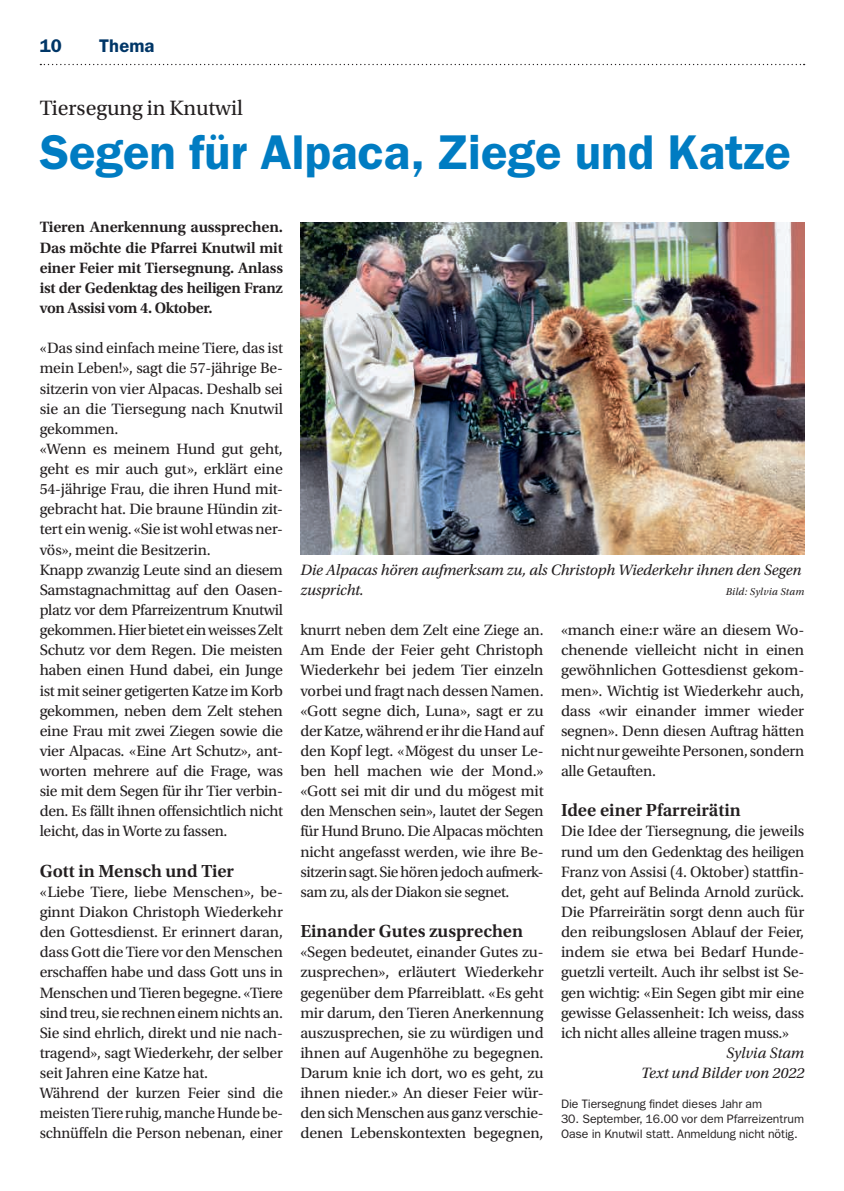
<style>
.page{position:relative;width:844px;height:1191px;background:#fff}
.page>*{position:absolute;margin:0;border:0;box-sizing:border-box;transform-origin:0 0}
.t1{font:600 49px "ITC Franklin Gothic Std";color:#007cc2}
.t2{font:21.88px "Utopia Std";color:#231f20}
.t3{font:600 18.38px "Utopia Std";color:#231f20}
.t4{font:600 18.38px "ITC Franklin Gothic Std";letter-spacing:.005em;color:#003667}
.t5{font:15.75px/20.1px "Utopia Std";letter-spacing:-.015em;color:#231f20;text-align:justify}
.t6{font:600 15.75px/20.1px "Utopia Std";letter-spacing:-.02em;color:#231f20;text-align:justify}
.t7{font:italic 15.75px/20.1px "Utopia Std";letter-spacing:-.01em;color:#231f20}
.t8{font:12.25px/15px "ITC Franklin Gothic Std";letter-spacing:-.005em;color:#231f20}
.t9{font:italic 10.5px "Utopia Std";letter-spacing:.02em;color:#231f20}
</style>
<div class="page">
<svg style="left:40px;top:64px;width:764px;height:1px"></svg>
<img style="left:300px;top:222px;width:504px;height:332px">
<p class="t4" style="left:40px;top:35px;width:24px">10</p>
<p class="t4" style="left:99px;top:35px;width:57px">Thema</p>
<h2 class="t2" style="left:40px;top:96px;width:205px">Tiersegung in Knutwil</h2>
<h1 class="t1" style="left:40px;top:123px;width:752px">Segen für Alpaca, Ziege und Katze</h1>
<p class="t6" style="left:40px;top:217px;width:245px">Tieren Anerkennung aussprechen.<br>Das möchte die Pfarrei Knutwil mit einer Feier mit Tiersegnung. Anlass ist der Gedenktag des heiligen Franz von Assisi vom 4. Oktober.</p>
<p class="t5" style="left:40px;top:338px;width:245px;text-align:left">«Das sind einfach meine Tiere, das ist mein Leben!», sagt die 57-jährige Be&shy;sitzerin von vier Alpacas. Deshalb sei sie an die Tiersegung nach Knutwil gekommen.<br>«Wenn es meinem Hund gut geht, geht es mir auch gut», erklärt eine 54-jährige Frau, die ihren Hund mit&shy;gebracht hat. Die braune Hündin zit&shy;tert ein wenig. «Sie ist wohl etwas ner&shy;vös», meint die Besitzerin.<br>Knapp zwanzig Leute sind an diesem Samstagnachmittag auf den Oasen&shy;platz vor dem Pfarreizentrum Knutwil gekommen. Hier bietet ein weisses Zelt Schutz vor dem Regen. Die meisten haben einen Hund dabei, ein Junge ist mit seiner getigerten Katze im Korb gekommen, neben dem Zelt stehen eine Frau mit zwei Ziegen sowie die vier Alpacas. «Eine Art Schutz», ant&shy;worten mehrere auf die Frage, was sie mit dem Segen für ihr Tier verbin&shy;den. Es fällt ihnen offensichtlich nicht leicht, das in Worte zu fassen.</p>
<p class="t3" style="left:40px;top:860px;width:196px">Gott in Mensch und Tier</p>
<p class="t5" style="left:40px;top:882px;width:245px;text-align:left">«Liebe Tiere, liebe Menschen», be&shy;ginnt Diakon Christoph Wiederkehr den Gottesdienst. Er erinnert daran, dass Gott die Tiere vor den Menschen erschaffen habe und dass Gott uns in Menschen und Tieren begegne. «Tiere sind treu, sie rechnen einem nichts an.<br>Sie sind ehrlich, direkt und nie nach&shy;tragend», sagt Wiederkehr, der selber seit Jahren eine Katze hat.<br>Während der kurzen Feier sind die meisten Tiere ruhig, manche Hunde be&shy;schnüffeln die Person nebenan, einer</p>
<p class="t7" style="left:300px;top:560px;width:502px">Die Alpacas hören aufmerksam zu, als Christoph Wiederkehr ihnen den Segen zuspricht.</p>
<p class="t9" style="left:725px;top:585px;width:80px">Bild: Sylvia Stam</p>
<p class="t5" style="left:300px;top:620px;width:245px">knurrt neben dem Zelt eine Ziege an.<br>Am Ende der Feier geht Christoph Wiederkehr bei jedem Tier einzeln vorbei und fragt nach dessen Namen. «Gott segne dich, Luna», sagt er zu der Katze, während er ihr die Hand auf den Kopf legt. «Mögest du unser Le&shy;ben hell machen wie der Mond.» «Gott sei mit dir und du mögest mit den Menschen sein», lautet der Segen für Hund Bruno. Die Alpacas möchten nicht angefasst werden, wie ihre Be&shy;sitzerin sagt. Sie hören jedoch aufmerk&shy;sam zu, als der Diakon sie segnet.</p>
<p class="t3" style="left:300px;top:920px;width:224px">Einander Gutes zusprechen</p>
<p class="t5" style="left:300px;top:942px;width:245px">«Segen bedeutet, einander Gutes zu&shy;zusprechen», erläutert Wiederkehr gegenüber dem Pfarreiblatt. «Es geht mir darum, den Tieren Anerkennung auszusprechen, sie zu würdigen und ihnen auf Augenhöhe zu begegnen.<br>Darum knie ich dort, wo es geht, zu ihnen nieder.» An dieser Feier wür&shy;den sich Menschen aus ganz verschie&shy;denen Lebenskontexten begegnen,</p>
<p class="t5" style="left:561px;top:620px;width:245px">«manch eine:r wäre an diesem Wo&shy;chenende vielleicht nicht in einen gewöhnlichen Gottesdienst gekom&shy;men». Wichtig ist Wiederkehr auch, dass «wir einander immer wieder segnen». Denn diesen Auftrag hätten nicht nur geweihte Personen, sondern alle Getauften.</p>
<p class="t3" style="left:561px;top:800px;width:181px">Idee einer Pfarreirätin</p>
<p class="t5" style="left:561px;top:821px;width:245px">Die Idee der Tiersegnung, die jeweils rund um den Gedenktag des heiligen Franz von Assisi (4. Oktober) stattfin&shy;det, geht auf Belinda Arnold zurück.<br>Die Pfarreirätin sorgt denn auch für den reibungslosen Ablauf der Feier, indem sie etwa bei Bedarf Hunde&shy;guetzli verteilt. Auch ihr selbst ist Se&shy;gen wichtig: «Ein Segen gibt mir eine gewisse Gelassenheit: Ich weiss, dass ich nicht alles alleine tragen muss.»</p>
<p class="t7" style="left:641px;top:1043px;width:165px;text-align:right">Sylvia Stam<br>Text und Bilder von 2022</p>
<p class="t8" style="left:561px;top:1096px;width:203px">Die Tiersegnung findet dieses Jahr am</p>
<p class="t8" style="left:561px;top:1111px;width:244px">30. September, 16.00 vor dem Pfarreizentrum<br>Oase in Knutwil statt. Anmeldung nicht nötig.</p>
</div>
